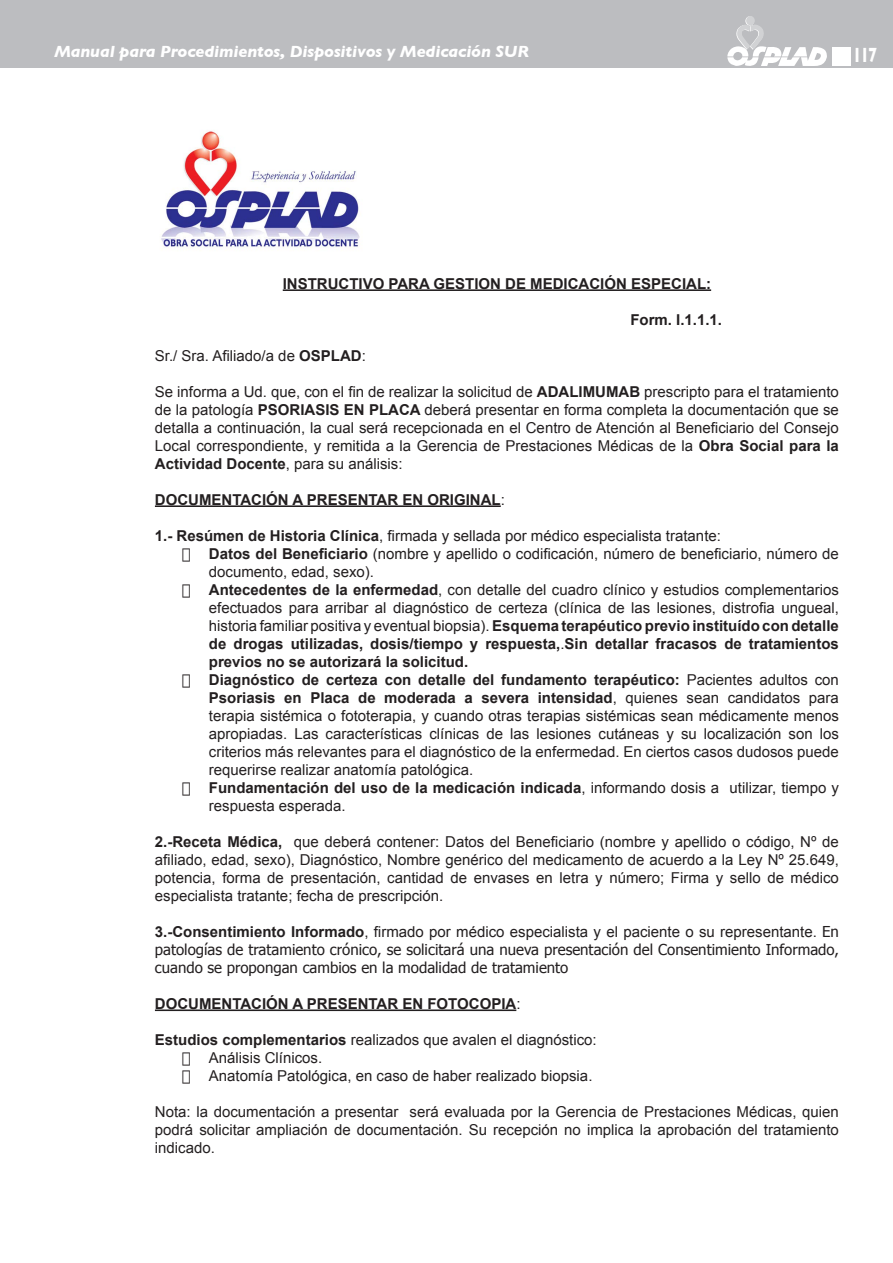
<style>
.page{position:relative;width:893px;height:1263px;background:#fff}
.page>*{position:absolute;margin:0;border:0;box-sizing:border-box;transform-origin:0 0}
.t1{font:700 21px "Gill Sans";color:#fff;scale:.7 1}
.t2{font:italic 700 16.5px "Gill Sans";letter-spacing:-.01em;color:#fff}
.No_Spacing{font:15px/18px "Arial";color:#231f20;text-align:justify}
.t3{font:700 15px/18px "Arial";color:#231f20;text-align:justify}
.Default{font:15px/18px "Tahoma";color:#231f20;text-align:justify}
.s1{font-weight:700}
.s2{font-weight:400}
.s3{font-family:"Arial";font-weight:700}
.s4{font-family:"Arial"}
</style>
<div class="page">
<div style="left:0;top:0;width:893px;height:68px;background:#bcbdc0"></div>
<div style="left:746px;top:16px;width:9px;height:9px;background:#d1d2d4;border-radius:50%"></div>
<svg style="left:727px;top:24px;width:100px;height:42px"></svg>
<div style="left:832px;top:48px;width:18px;height:18px;background:#fff"></div>
<hr style="left:283px;top:289px;width:428px;height:2px;background:#231f20">
<hr style="left:155px;top:505px;width:346px;height:2px;background:#231f20">
<hr style="left:155px;top:1009px;width:361px;height:2px;background:#231f20">
<img style="left:161px;top:131px;width:199px;height:117px">
<p class="t2" style="left:54px;top:42px;width:476px">Manual para Procedimientos, Dispositivos y Medicación SUR</p>
<h1 class="t1" style="left:853px;top:43px;width:37px">117</h1>
<p class="t3" style="left:283px;top:275px;width:430px">INSTRUCTIVO PARA GESTION DE MEDICACIÓN ESPECIAL:</p>
<p class="t3" style="left:630px;top:311px;width:93px">Form. I.1.1.1.</p>
<p class="No_Spacing" style="left:155px;top:346px;width:212px">Sr./ Sra. Afiliado/a de <span class="s1">OSPLAD</span>:</p>
<p class="No_Spacing" style="left:155px;top:382px;width:686px">Se informa a Ud. que, con el fin de realizar la solicitud de <span class="s1">ADALIMUMAB</span> prescripto para el tratamiento de la patología <span class="s1">PSORIASIS EN PLACA</span> deberá presentar en forma completa la documentación que se detalla a continuación, la cual será recepcionada en el Centro de Atención al Beneficiario del Consejo Local correspondiente, y remitida a la Gerencia de Prestaciones Médicas de la <span class="s1">Obra Social para la Actividad Docente</span>, para su análisis:</p>
<p class="t3" style="left:155px;top:491px;width:352px">DOCUMENTACIÓN A PRESENTAR EN ORIGINAL<span class="s2">:</span></p>
<p class="No_Spacing" style="left:155px;top:526px;width:568px"><span class="s1">1.- Resúmen de Historia Clínica</span>, firmada y sellada por médico especialista tratante:</p>
<p class="No_Spacing" style="left:209px;top:544px;width:631px;text-indent:-27px">• <span class="s1">Datos del Beneficiario</span> (nombre y apellido o codificación, número de beneficiario, número de documento, edad, sexo).</p>
<p class="t3" style="left:209px;top:581px;width:632px;text-indent:-27px">• Antecedentes de la enfermedad<span class="s2">, con detalle del cuadro clínico y estudios complementarios efectuados para arribar al diagnóstico de certeza (clínica de las lesiones, distrofia ungueal, historia familiar positiva y eventual biopsia).</span> Esquema terapéutico previo instituído con detalle de drogas utilizadas, dosis/tiempo y respuesta,<span class="s2">.</span>Sin detallar fracasos de tratamientos previos no se autorizará la solicitud.</p>
<p class="No_Spacing" style="left:209px;top:670px;width:631px;text-indent:-27px">• <span class="s1">Diagnóstico de certeza con detalle del fundamento terapéutico:</span> Pacientes adultos con <span class="s1">Psoriasis en Placa de moderada a severa intensidad</span>, quienes sean candidatos para terapia sistémica o fototerapia, y cuando otras terapias sistémicas sean médicamente menos apropiadas. Las características clínicas de las lesiones cutáneas y su localización son los criterios más relevantes para el diagnóstico de la enfermedad. En ciertos casos dudosos puede requerirse realizar anatomía patológica.</p>
<p class="No_Spacing" style="left:209px;top:778px;width:631px;text-indent:-27px">• <span class="s1">Fundamentación del uso de la medicación indicada</span>, informando dosis a utilizar, tiempo y respuesta esperada.</p>
<p class="No_Spacing" style="left:155px;top:832px;width:685px"><span class="s1">2.-Receta Médica,</span> que deberá contener: Datos del Beneficiario (nombre y apellido o código, Nº de afiliado, edad, sexo), Diagnóstico, Nombre genérico del medicamento de acuerdo a la Ley Nº 25.649, potencia, forma de presentación, cantidad de envases en letra y número; Firma y sello de médico especialista tratante; fecha de prescripción.</p>
<p class="Default" style="left:155px;top:921px;width:686px"><span class="s3">3.-Consentimiento Informado</span><span class="s4">, firmado por médico especialista y el paciente o su representante.</span> En patologías de tratamiento crónico, se solicitará una nueva presentación del Consentimiento Informado, cuando se propongan cambios en la modalidad de tratamiento</p>
<p class="t3" style="left:155px;top:995px;width:367px">DOCUMENTACIÓN A PRESENTAR EN FOTOCOPIA<span class="s2">:</span></p>
<p class="No_Spacing" style="left:155px;top:1030px;width:443px"><span class="s1">Estudios complementarios</span> realizados que avalen el diagnóstico:</p>
<p class="No_Spacing" style="left:182px;top:1048px;width:142px">• Análisis Clínicos.</p>
<p class="No_Spacing" style="left:182px;top:1066px;width:412px">• Anatomía Patológica, en caso de haber realizado biopsia.</p>
<p class="No_Spacing" style="left:155px;top:1102px;width:685px">Nota: la documentación a presentar será evaluada por la Gerencia de Prestaciones Médicas, quien podrá solicitar ampliación de documentación. Su recepción no implica la aprobación del tratamiento indicado.</p>
</div>
